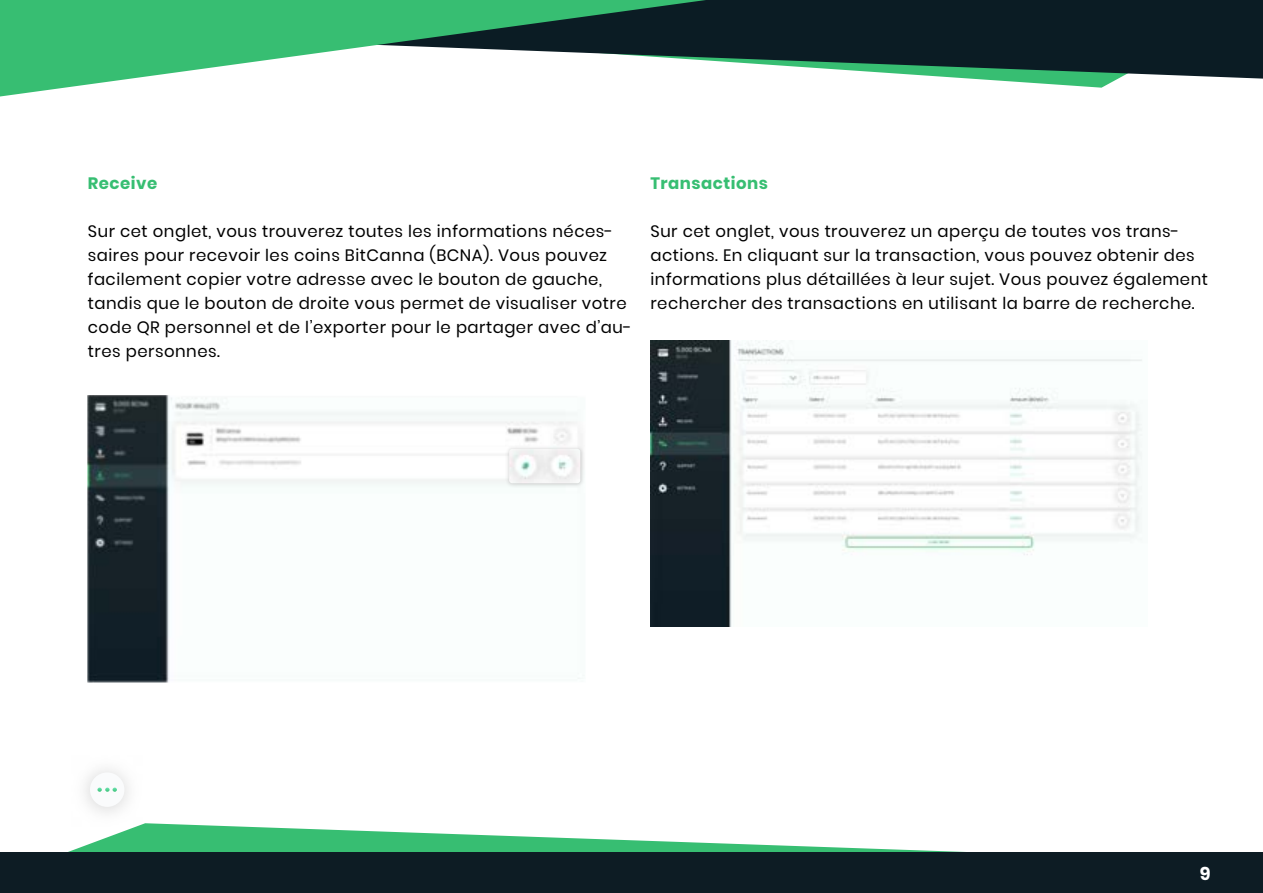
<style>
.page{position:relative;width:1263px;height:893px;background:#fff}
.page>*{position:absolute;margin:0;border:0;box-sizing:border-box;transform-origin:0 0}
.t1{font:700 18px "Poppins";color:#fff}
.t2{font:16.5px/24px "Poppins";letter-spacing:.03em;color:#000}
.t3{font:700 16.5px "Poppins";letter-spacing:.03em;color:#37be72}
</style>
<div class="page">
<svg style="left:68px;top:823px;width:897px;height:29px"></svg>
<div style="left:0;top:852px;width:1263px;height:41px;background:#0d1c24"></div>
<svg style="left:977px;top:79px;width:141px;height:9px"></svg>
<svg style="left:708px;top:0;width:555px;height:79px;background:#1e3638"></svg>
<svg style="left:0;top:0;width:708px;height:97px;fill:#37be72"></svg>
<img style="left:72px;top:769px;width:70px;height:57px">
<div style="left:90px;top:772px;width:34px;height:35px;background:#fafbfc;border-radius:17px"></div>
<svg style="left:97px;top:788px;width:20px;height:4px"></svg>
<img style="left:88px;top:395px;width:494px;height:287px">
<img style="left:505px;top:446px;width:79px;height:42px">
<img style="left:509px;top:449px;width:71px;height:34px">
<img style="left:650px;top:340px;width:492px;height:287px">
<p class="t3" style="left:88px;top:174px;width:71px">Receive</p>
<p class="t2" style="left:88px;top:219px;width:545px">Sur cet onglet, vous trouverez toutes les informations néces&shy;saires pour recevoir les coins BitCanna (BCNA). Vous pouvez facilement copier votre adresse avec le bouton de gauche, tandis que le bouton de droite vous permet de visualiser votre code QR personnel et de l’exporter pour le partager avec d’au&shy;tres personnes.</p>
<p class="t3" style="left:650px;top:174px;width:119px">Transactions</p>
<p class="t2" style="left:650px;top:219px;width:559px">Sur cet onglet, vous trouverez un aperçu de toutes vos trans&shy;actions. En cliquant sur la transaction, vous pouvez obtenir des informations plus détaillées à leur sujet. Vous pouvez également rechercher des transactions en utilisant la barre de recherche.</p>
<p class="t1" style="left:1200px;top:863px;width:12px">9</p>
</div>
